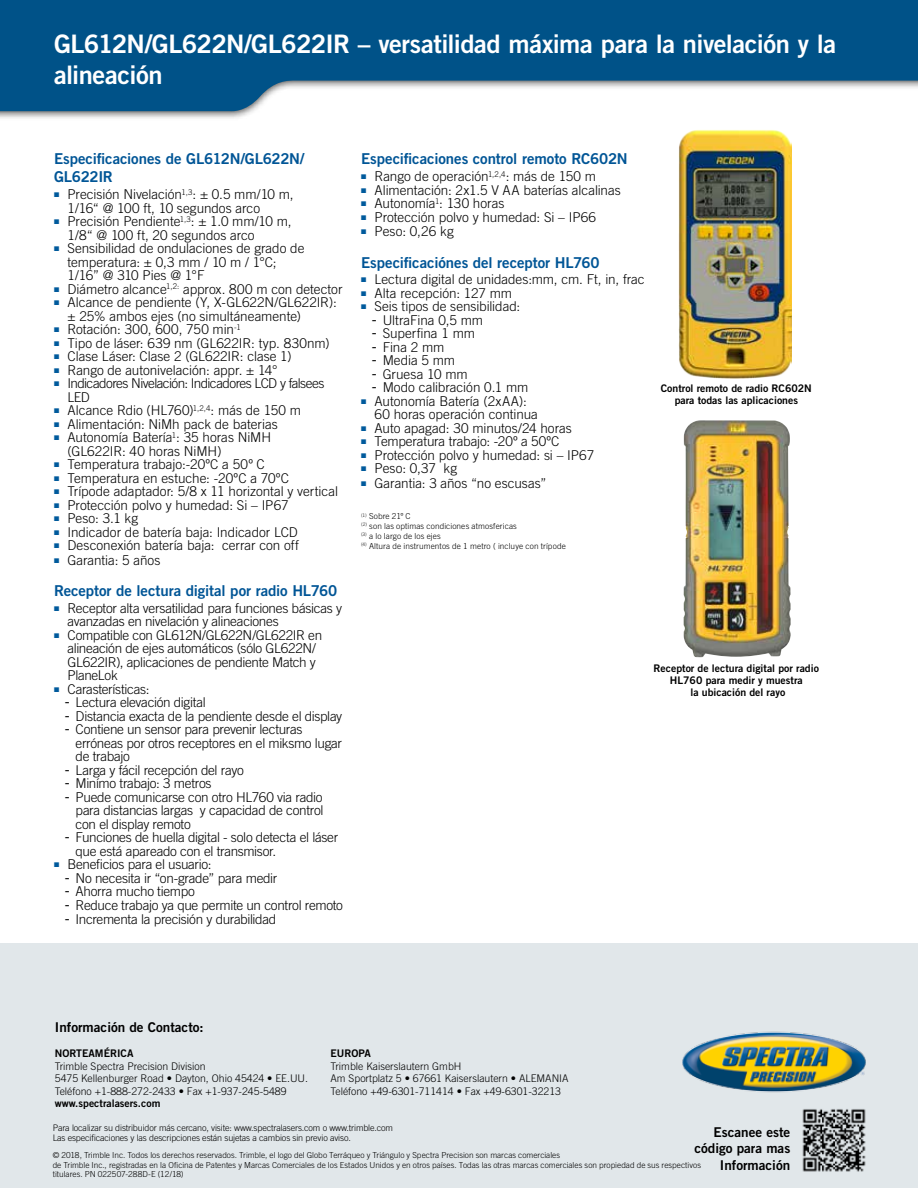
<style>
.page{position:relative;width:918px;height:1188px;background:#fff}
.page>*{position:absolute;margin:0;border:0;box-sizing:border-box;transform-origin:0 0}
.t1{font:25.5px/30.6px "Trade Gothic LT Std Bd 2";letter-spacing:-.02em;color:#fff}
.t2{font:15px/18px "Trade Gothic LT Std Bd 2";letter-spacing:-.01em;color:#005596}
.t3{font:300 13.5px/13.5px "Trade Gothic LT Std";letter-spacing:-.01em;color:#000}
.t4{font:13.5px/16.2px "Trade Gothic LT Std Bd 2";color:#000;text-align:right}
.t5{font:300 13.5px/13.5px "Trade Gothic LT Std";letter-spacing:-.04em;color:#000}
.t6{font:300 10.5px/12.6px "Trade Gothic LT Std";color:#000}
.t7{font:10.5px/12px "Trade Gothic LT Std Bd 2";color:#000;text-align:center}
.t8{font:300 9px/10.5px "Trade Gothic LT Std";letter-spacing:-.015em;color:#000}
.t9{font:300 8.25px/9.9px "Trade Gothic LT Std";letter-spacing:.005em;color:#000}
.s1{color:#005a9c}
.s2{font-family:"Tahoma";font-weight:400}
</style>
<div class="page">
<div style="left:0;top:944px;width:918px;height:244px;background:#e1e7ea"></div>
<div style="left:0;top:0;width:918px;height:121px;background:#000;opacity:.75"></div>
<svg style="left:0;top:0;width:918px;height:113px;fill:#005288"></svg>
<img style="left:682px;top:1031px;width:184px;height:62px">
<img style="left:684px;top:420px;width:107px;height:237px">
<img style="left:802px;top:1109px;width:64px;height:63px">
<img style="left:679px;top:130px;width:112px;height:248px">
<h1 class="t1" style="left:54px;top:28px;width:784px">GL612N/GL622N/GL622IR – versatilidad máxima para la nivelación y la alineación</h1>
<p class="t2" style="left:54px;top:150px;width:252px">Especificaciones de GL612N/GL622N/<br>GL622IR</p>
<p class="t3" style="left:68px;top:187px;width:228px;text-indent:-14px"><span class="s1">■</span> Precisión Nivelación<sup>1,3</sup>: ± 0.5 mm/10 m,<br>1/16“ @ 100 ft, 10 segundos arco</p>
<p class="t3" style="left:67px;top:214px;width:226px;text-indent:-13px"><span class="s1">■</span> Precisión Pendiente<sup>1,3</sup>: ± 1.0 mm/10 m,<br>1/8“ @ 100 ft, 20 segundos arco</p>
<p class="t3" style="left:68px;top:241px;width:238px;text-indent:-13px"><span class="s1">■</span> Sensibilidad de ondulaciones de grado de temperatura: ± 0,3 mm / 10 m / 1°C;<br>1/16” @ 310 Pies @ 1°F</p>
<p class="t3" style="left:54px;top:282px;width:290px"><span class="s1">■</span> Diámetro alcance<sup>1,2:</sup> approx. 800 m con detector</p>
<p class="t3" style="left:68px;top:295px;width:271px;text-indent:-13px"><span class="s1">■</span> Alcance de pendiente (Y, X-GL622N/GL622IR): ± 25% ambos ejes (no simultáneamente)</p>
<p class="t3" style="left:54px;top:322px;width:188px"><span class="s1">■</span> Rotación: 300, 600, 750 min<sup>-1</sup></p>
<p class="t3" style="left:54px;top:336px;width:277px"><span class="s1">■</span> Tipo de láser: 639 nm (GL622IR: typ. 830nm)</p>
<p class="t3" style="left:54px;top:349px;width:239px"><span class="s1">■</span> Clase Láser: Clase 2 (GL622IR: clase 1)</p>
<p class="t3" style="left:54px;top:363px;width:225px"><span class="s1">■</span> Rango de autonivelación: appr. ± 14°</p>
<p class="t5" style="left:68px;top:376px;width:259px;text-indent:-13px"><span class="s1">■</span> Indicadores Nivelación: Indicadores LCD y falsees<br>LED</p>
<p class="t3" style="left:54px;top:403px;width:249px"><span class="s1">■</span> Alcance Rdio (HL760)<sup>1,2,4</sup>: más de 150 m</p>
<p class="t3" style="left:54px;top:417px;width:225px"><span class="s1">■</span> Alimentación: NiMh pack de baterias</p>
<p class="t3" style="left:68px;top:430px;width:205px;text-indent:-14px"><span class="s1">■</span> Autonomía Batería<sup>1</sup>: 35 horas NiMH (GL622IR: 40 horas NiMH)</p>
<p class="t3" style="left:54px;top:457px;width:212px"><span class="s1">■</span> Temperatura trabajo:-20ºC a 50º C</p>
<p class="t3" style="left:54px;top:471px;width:237px"><span class="s1">■</span> Temperatura en estuche: -20ºC a 70ºC</p>
<p class="t3" style="left:54px;top:484px;width:286px"><span class="s1">■</span> Trípode adaptador: 5/8 x 11 horizontal y vertical</p>
<p class="t3" style="left:54px;top:498px;width:236px"><span class="s1">■</span> Protección polvo y humedad: Si – IP67</p>
<p class="t3" style="left:54px;top:511px;width:86px"><span class="s1">■</span> Peso: 3.1 kg</p>
<p class="t3" style="left:54px;top:525px;width:245px"><span class="s1">■</span> Indicador de batería baja: Indicador LCD</p>
<p class="t3" style="left:54px;top:538px;width:246px"><span class="s1">■</span> Desconexión batería baja: cerrar con off</p>
<p class="t3" style="left:54px;top:553px;width:108px"><span class="s1">■</span> Garantia: 5 años</p>
<p class="t2" style="left:54px;top:582px;width:285px">Receptor de lectura digital por radio HL760</p>
<p class="t3" style="left:68px;top:601px;width:276px;text-indent:-13px"><span class="s1">■</span> Receptor alta versatilidad para funciones básicas y avanzadas en nivelación y alineaciones</p>
<p class="t3" style="left:68px;top:628px;width:256px;text-indent:-13px"><span class="s1">■</span> Compatible con GL612N/GL622N/GL622IR en alineación de ejes automáticos (sólo GL622N/ GL622IR), aplicaciones de pendiente Match y PlaneLok</p>
<p class="t3" style="left:54px;top:682px;width:97px"><span class="s1">■</span> Carasterísticas:</p>
<p class="t3" style="left:65px;top:696px;width:143px"><span class="s2">-</span> Lectura elevación digital</p>
<p class="t3" style="left:65px;top:709px;width:279px"><span class="s2">-</span> Distancia exacta de la pendiente desde el display</p>
<p class="t3" style="left:76px;top:723px;width:268px;text-indent:-11px"><span class="s2">-</span> Contiene un sensor para prevenir lecturas erróneas por otros receptores en el miksmo lugar de trabajo</p>
<p class="t3" style="left:65px;top:763px;width:181px"><span class="s2">-</span> Larga y fácil recepción del rayo</p>
<p class="t3" style="left:65px;top:777px;width:148px"><span class="s2">-</span> Minímo trabajo: 3 metros</p>
<p class="t3" style="left:76px;top:790px;width:249px;text-align:justify;text-indent:-11px"><span class="s2">-</span> Puede comunicarse con otro HL760 via radio para distancias largas y capacidad de control con el display remoto</p>
<p class="t3" style="left:76px;top:831px;width:264px;text-indent:-11px"><span class="s2">-</span> Funciones de huella digital - solo detecta el láser que está apareado con el transmisor.</p>
<p class="t3" style="left:54px;top:858px;width:159px"><span class="s1">■</span> Beneficios para el usuario:</p>
<p class="t3" style="left:65px;top:871px;width:214px"><span class="s2">-</span> No necesita ir “on-grade” para medir</p>
<p class="t3" style="left:65px;top:885px;width:132px"><span class="s2">-</span> Ahorra mucho tiempo</p>
<p class="t3" style="left:65px;top:898px;width:280px"><span class="s2">-</span> Reduce trabajo ya que permite un control remoto</p>
<p class="t3" style="left:65px;top:913px;width:213px"><span class="s2">-</span> Incrementa la precisión y durabilidad</p>
<p class="t2" style="left:361px;top:150px;width:268px">Especificaciones control remoto RC602N</p>
<p class="t3" style="left:361px;top:169px;width:237px"><span class="s1">■</span> Rango de operación<sup>1,2,4</sup>: más de 150 m</p>
<p class="t3" style="left:361px;top:183px;width:261px"><span class="s1">■</span> Alimentación: 2x1.5 V AA baterías alcalinas</p>
<p class="t3" style="left:361px;top:196px;width:145px"><span class="s1">■</span> Autonomía<sup>1</sup>: 130 horas</p>
<p class="t3" style="left:361px;top:210px;width:237px"><span class="s1">■</span> Protección polvo y humedad: Si – IP66</p>
<p class="t3" style="left:361px;top:224px;width:94px"><span class="s1">■</span> Peso: 0,26 kg</p>
<p class="t2" style="left:361px;top:253px;width:240px">Especificaciónes del receptor HL760</p>
<p class="t3" style="left:361px;top:273px;width:285px"><span class="s1">■</span> Lectura digital de unidades:mm, cm. Ft, in, frac</p>
<p class="t3" style="left:361px;top:286px;width:153px"><span class="s1">■</span> Alta recepción: 127 mm</p>
<p class="t3" style="left:361px;top:300px;width:161px"><span class="s1">■</span> Seis tipos de sensibilidad:</p>
<p class="t3" style="left:372px;top:313px;width:113px"><span class="s2">-</span> UltraFina 0,5 mm</p>
<p class="t3" style="left:372px;top:327px;width:105px"><span class="s2">-</span> Superfina 1 mm</p>
<p class="t3" style="left:372px;top:340px;width:74px"><span class="s2">-</span> Fina 2 mm</p>
<p class="t3" style="left:372px;top:354px;width:85px"><span class="s2">-</span> Media 5 mm</p>
<p class="t3" style="left:372px;top:367px;width:97px"><span class="s2">-</span> Gruesa 10 mm</p>
<p class="t3" style="left:372px;top:381px;width:158px"><span class="s2">-</span> Modo calibración 0.1 mm</p>
<p class="t3" style="left:375px;top:394px;width:165px;text-indent:-13px"><span class="s1">■</span> Autonomía Batería (2xAA):<br>60 horas operación continua</p>
<p class="t3" style="left:361px;top:421px;width:212px"><span class="s1">■</span> Auto apagad: 30 minutos/24 horas</p>
<p class="t3" style="left:361px;top:435px;width:200px"><span class="s1">■</span> Temperatura trabajo: -20º a 50ºC</p>
<p class="t3" style="left:361px;top:448px;width:235px"><span class="s1">■</span> Protección polvo y humedad: si – IP67</p>
<p class="t3" style="left:361px;top:462px;width:98px"><span class="s1">■</span> Peso: 0,37 kg</p>
<p class="t3" style="left:361px;top:476px;width:187px"><span class="s1">■</span> Garantia: 3 años “no escusas”</p>
<p class="t9" style="left:361px;top:511px;width:206px"><sup>(1)</sup> Sobre 21º C<br><sup>(2)</sup> son las optimas condiciones atmosfericas<br><sup>(3)</sup> a lo largo de los ejes<br><sup>(4)</sup> Altura de instrumentos de 1 metro ( incluye con trípode</p>
<p class="t7" style="left:661px;top:382px;width:153px">Control remoto de radio RC602N para todas las aplicaciones</p>
<p class="t7" style="left:654px;top:662px;width:167px">Receptor de lectura digital por radio<br>HL760 para medir y muestra<br>la ubicación del rayo</p>
<p class="t4" style="left:55px;top:1019px;width:150px">Información de Contacto:</p>
<p class="t7" style="left:55px;top:1047px;width:80px">NORTEAMÉRICA</p>
<p class="t6" style="left:55px;top:1059px;width:255px">Trimble Spectra Precision Division<br>5475 Kellenburger Road • Dayton, Ohio 45424 • EE.UU.<br>Teléfono +1-888-272-2433 • Fax +1-937-245-5489</p>
<p class="t7" style="left:55px;top:1097px;width:107px">www.spectralasers.com</p>
<p class="t7" style="left:331px;top:1047px;width:42px">EUROPA</p>
<p class="t6" style="left:331px;top:1059px;width:240px">Trimble Kaiserslautern GmbH<br>Am Sportplatz 5 • 67661 Kaiserslautern • ALEMANIA<br>Teléfono +49-6301-711414 • Fax +49-6301-32213</p>
<p class="t8" style="left:53px;top:1122px;width:342px">Para localizar su distribuidor más cercano, visite: www.spectralasers.com o www.trimble.com<br>Las especificaciones y las descripciones están sujetas a cambios sin previo aviso.</p>
<p class="t9" style="left:53px;top:1150px;width:650px">© 2018, Trimble Inc. Todos los derechos reservados. Trimble, el logo del Globo Terráqueo y Triángulo y Spectra Precision son marcas comerciales<br>de Trimble Inc., registradas en la Oficina de Patentes y Marcas Comerciales de los Estados Unidos y en otros países. Todas las otras marcas comerciales son propiedad de sus respectivos titulares. PN 022507-288D-E (12/18)</p>
<p class="t4" style="left:694px;top:1124px;width:97px">Escanee este código para mas<br>Información</p>
</div>
